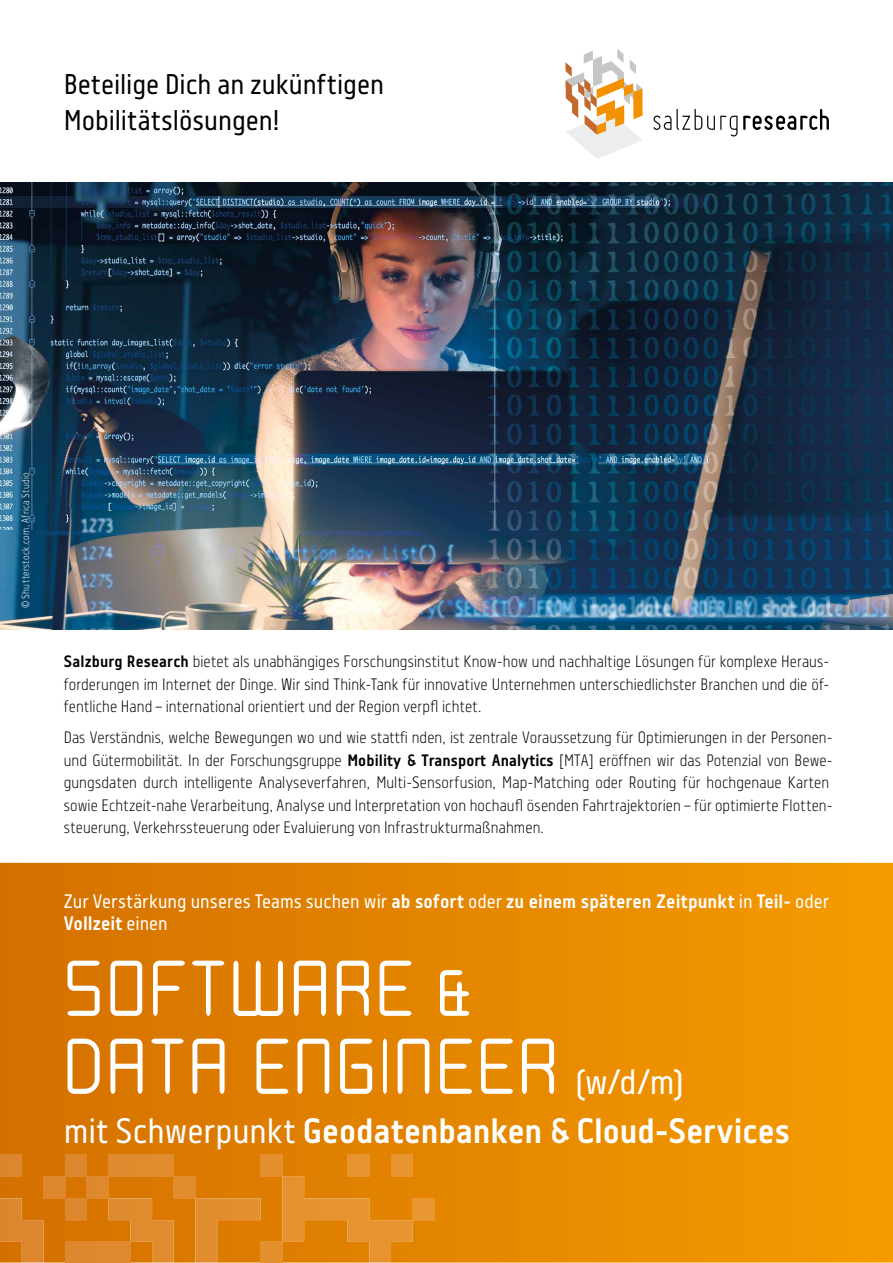
<style>
.page{position:relative;width:893px;height:1263px;background:#fff}
.page>*{position:absolute;margin:0;border:0;box-sizing:border-box;transform-origin:0 0}
.t1{font:75px/78px "Moondog Thirty";letter-spacing:-.005em;color:#fff}
.t2{font:700 35.25px "Centima";color:#fff}
.t3{font:28.5px/36px "Centima";color:#000}
.t4{font:19.5px/22.5px "Centima";color:#fff}
.t5{font:300 16.5px/22.5px "Centima";letter-spacing:.005em;color:#000;text-align:justify}
.t6{font:300 10.5px "Centima";letter-spacing:.03em;color:#fff}
.s1{font-weight:700}
.s2{font-family:"Centima";font-size:35.25px}
.s3{font-weight:400}
</style>
<div class="page">
<svg style="left:0;top:863px;width:893px;height:399px;background:#e58600"></svg>
<div style="left:65px;top:1155px;width:22px;height:22px;background:#dd872e"></div>
<div style="left:87px;top:1177px;width:22px;height:21px;background:#de892e"></div>
<div style="left:43px;top:1177px;width:22px;height:21px;background:#dd872d"></div>
<div style="left:0;top:1155px;width:22px;height:22px;background:#dc852d"></div>
<div style="left:65px;top:1198px;width:22px;height:22px;background:#dd872e"></div>
<svg style="left:0;top:1198px;width:43px;height:65px;background:#da8021"></svg>
<div style="left:261px;top:1155px;width:21px;height:22px;background:#e4902f"></div>
<div style="left:391px;top:1155px;width:22px;height:22px;background:#e89530"></div>
<div style="left:413px;top:1198px;width:21px;height:22px;background:#e99730"></div>
<div style="left:348px;top:1155px;width:21px;height:22px;background:#e69430"></div>
<svg style="left:195px;top:1177px;width:218px;height:86px;background:#e18715"></svg>
<div style="left:65px;top:1242px;width:65px;height:20px;background:#de882e"></div>
<div style="left:109px;top:1155px;width:65px;height:22px;background:#e08b2e"></div>
<svg style="left:109px;top:1198px;width:65px;height:65px;background:#dd8521"></svg>
<div style="left:174px;top:1177px;width:21px;height:21px;background:#e18d2e"></div>
<svg style="left:653px;top:115px;width:18px;height:15px"></svg>
<svg style="left:677px;top:109px;width:60px;height:28px"></svg>
<svg style="left:743px;top:109px;width:86px;height:21px"></svg>
<svg style="left:565px;top:49px;width:78px;height:110px"></svg>
<img style="left:0;top:183px;width:893px;height:446px">
<h3 class="t3" style="left:64px;top:67px;width:322px">Beteilige Dich an zukünftigen<br>Mobilitätslösungen!</h3>
<p class="t6" style="left:20px;top:608px;width:137px;rotate:-90deg">© Shutterstock.com, Africa Studio</p>
<p class="t5" style="left:64px;top:650px;width:767px"><span class="s1">Salzburg Research</span> bietet als unabhängiges Forschungsinstitut Know-how und nachhaltige Lösungen für komplexe Heraus&shy;forderungen im Internet der Dinge. Wir sind Think-Tank für innovative Unternehmen unterschiedlichster Branchen und die öf&shy;fentliche Hand – international orientiert und der Region verpfl ichtet.</p>
<p class="t5" style="left:64px;top:726px;width:770px;text-align:left">Das Verständnis, welche Bewegungen wo und wie stattfi nden, ist zentrale Voraussetzung für Optimierungen in der Personen&shy;und Gütermobilität. In der Forschungsgruppe <span class="s1">Mobility &amp; Transport Analytics</span> [MTA] eröffnen wir das Potenzial von Bewe&shy;gungsdaten durch intelligente Analyseverfahren, Multi-Sensorfusion, Map-Matching oder Routing für hochgenaue Karten sowie Echtzeit-nahe Verarbeitung, Analyse und Interpretation von hochaufl ösenden Fahrtrajektorien – für optimierte Flotten&shy;steuerung, Verkehrssteuerung oder Evaluierung von Infrastrukturmaßnahmen.</p>
<p class="t4" style="left:64px;top:890px;width:767px">Zur Verstärkung unseres Teams suchen wir <span class="s1">ab sofort</span> oder <span class="s1">zu einem späteren Zeitpunkt</span> in <span class="s1">Teil-</span> oder<br><span class="s1">Vollzeit</span> einen</p>
<h1 class="t1" style="left:64px;top:950px;width:622px">SOFTWARE &amp;<br>DATA ENGINEER <span class="s2">(w/d/m)</span></h1>
<h2 class="t2" style="left:64px;top:1110px;width:727px"><span class="s3">mit Schwerpunkt</span> Geodatenbanken &amp; Cloud-Services</h2>
</div>
